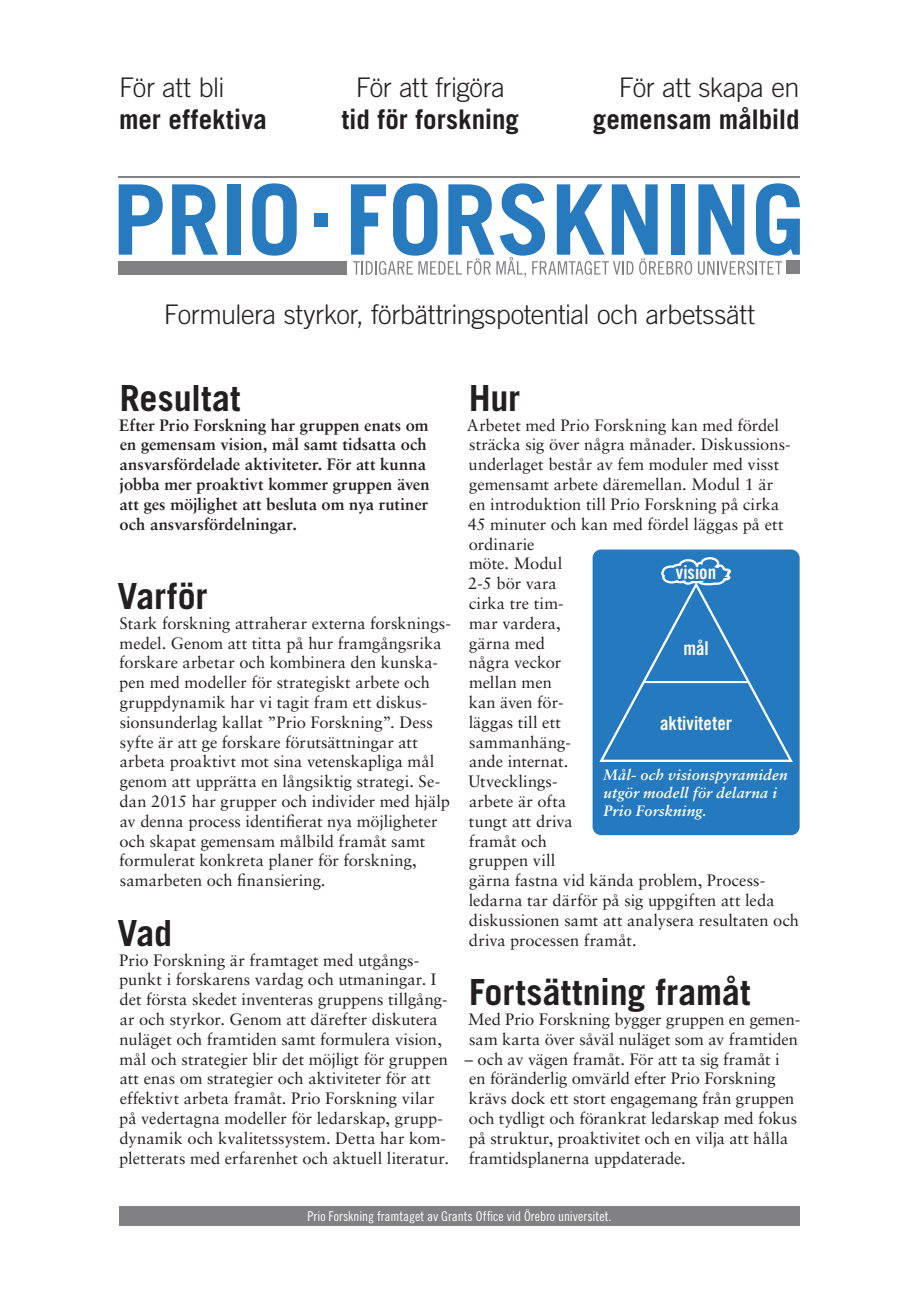
<style>
.page{position:relative;width:919px;height:1289px;background:#fff}
.page>*{position:absolute;margin:0;border:0;box-sizing:border-box;transform-origin:0 0}
.Rubrik{font:700 36px "Trade Gothic LT Std";color:#231f20}
.t1{font:700 27px/32.4px "Trade Gothic LT Std";letter-spacing:-.005em;color:#231f20}
.t2{font:300 27px "Trade Gothic LT Std";letter-spacing:-.015em;color:#231f20}
.t3{font:19.05px "Trade Gothic LT Std Bd Cn 20";color:#fff}
.Styckeformat_1{font:16.5px/19.8px "Sabon LT Std";color:#231f20}
.Styckeformat_1-2{font:700 16.5px/19.8px "Sabon LT Std";letter-spacing:.005em;color:#231f20}
.t4{font:italic 700 15px/18px "Sabon LT Std";letter-spacing:.01em;color:#fff}
.t5{font:13.5px "Trade Gothic LT Std Cn 18";letter-spacing:.005em;color:#fff}
.s1{font-weight:300}
</style>
<div class="page">
<div style="left:119px;top:1205px;width:680px;height:20px;background:#818084"></div>
<div style="left:592px;top:549px;width:207px;height:286px;background:#2579be;border-radius:9px"></div>
<svg style="left:599px;top:557px;width:194px;height:205px"></svg>
<svg style="left:119px;top:184px;width:44px;height:71px"></svg>
<svg style="left:172px;top:184px;width:46px;height:71px"></svg>
<div style="left:227px;top:184px;width:13px;height:71px;background:#277abe"></div>
<svg style="left:252px;top:183px;width:44px;height:73px"></svg>
<div style="left:314px;top:212px;width:14px;height:14px;background:#277abe"></div>
<svg style="left:698px;top:183px;width:101px;height:92px"></svg>
<svg style="left:351px;top:183px;width:341px;height:94px"></svg>
<div style="left:119px;top:261px;width:228px;height:14px;background:#818184"></div>
<div style="left:786px;top:260px;width:13px;height:14px;background:#818184"></div>
<hr style="left:119px;top:177px;width:680px;height:1px;background:#818184">
<p class="t1" style="left:119px;top:70px;width:149px"><span class="s1">För att bli </span>mer effektiva</p>
<p class="t1" style="left:342px;top:70px;width:179px;text-align:center"><span class="s1">För att frigöra </span>tid för forskning</p>
<p class="t1" style="left:592px;top:70px;width:208px;text-align:right"><span class="s1">För att skapa en </span>gemensam målbild</p>
<p class="t2" style="left:164px;top:298px;width:592px">Formulera styrkor, förbättringspotential och arbetssätt</p>
<p class="Rubrik" style="left:120px;top:376px;width:122px">Resultat</p>
<p class="Styckeformat_1-2" style="left:119px;top:414px;width:312px">Efter Prio Forskning har gruppen enats om en gemensam vision, mål samt tidsatta och ansvarsfördelade aktiviteter. För att kunna jobba mer proaktivt kommer gruppen även att ges möjlighet att besluta om nya rutiner och ansvarsfördelningar.</p>
<p class="Rubrik" style="left:117px;top:574px;width:92px">Varför</p>
<p class="Styckeformat_1" style="left:119px;top:613px;width:333px">Stark forskning attraherar externa forsknings&shy;medel. Genom att titta på hur framgångsrika forskare arbetar och kombinera den kunska&shy;pen med modeller för strategiskt arbete och gruppdynamik har vi tagit fram ett diskus&shy;sionsunderlag kallat ”Prio Forskning”. Dess syfte är att ge forskare förutsättningar att arbeta proaktivt mot sina vetenskapliga mål genom att upprätta en långsiktig strategi. Se&shy;dan 2015 har grupper och individer med hjälp av denna process identifierat nya möjligheter och skapat gemensam målbild framåt samt formulerat konkreta planer för forskning, samarbeten och finansiering.</p>
<p class="Rubrik" style="left:117px;top:910px;width:56px">Vad</p>
<p class="Styckeformat_1" style="left:119px;top:949px;width:331px">Prio Forskning är framtaget med utgångs&shy;punkt i forskarens vardag och utmaningar. I det första skedet inventeras gruppens tillgång&shy;ar och styrkor. Genom att därefter diskutera nuläget och framtiden samt formulera vision, mål och strategier blir det möjligt för gruppen att enas om strategier och aktiviteter för att effektivt arbeta framåt. Prio Forskning vilar på vedertagna modeller för ledarskap, grupp&shy;dynamik och kvalitetssystem. Detta har kom&shy;pletterats med erfarenhet och aktuell literatur.</p>
<p class="Rubrik" style="left:469px;top:376px;width:53px">Hur</p>
<p class="Styckeformat_1" style="left:467px;top:415px;width:333px">Arbetet med Prio Forskning kan med fördel sträcka sig över några månader. Diskussions&shy;underlaget består av fem moduler med visst gemensamt arbete däremellan. Modul 1 är<br>en introduktion till Prio Forskning på cirka<br>45 minuter och kan med fördel läggas på ett ordinarie<br>möte. Modul<br>2-5 bör vara<br>cirka tre tim-<br>mar vardera,<br>gärna med<br>några veckor<br>mellan men<br>kan även för-<br>läggas till ett<br>sammanhäng-<br>ande internat.<br>Utvecklings-<br>arbete är ofta<br>tungt att driva<br>framåt och<br>gruppen vill<br>gärna fastna vid kända problem, Process&shy;ledarna tar därför på sig uppgiften att leda diskussionen samt att analysera resultaten och driva processen framåt.</p>
<p class="Rubrik" style="left:469px;top:970px;width:283px">Fortsättning framåt</p>
<p class="Styckeformat_1" style="left:468px;top:1009px;width:334px">Med Prio Forskning bygger gruppen en gemen&shy;sam karta över såväl nuläget som av framtiden</p>
<p class="Styckeformat_1" style="left:465px;top:1048px;width:334px">– och av vägen framåt. För att ta sig framåt i en föränderlig omvärld efter Prio Forskning krävs dock ett stort engagemang från gruppen och tydligt och förankrat ledarskap med fokus på struktur, proaktivitet och en vilja att hålla framtidsplanerna uppdaterade.</p>
<p class="t3" style="left:676px;top:561px;width:42px">vision</p>
<p class="t3" style="left:683px;top:636px;width:27px">mål</p>
<p class="t3" style="left:660px;top:711px;width:74px">aktiviteter</p>
<p class="t4" style="left:603px;top:765px;width:186px">Mål- och visionspyramiden utgör modell för delarna i<br>Prio Forskning.</p>
<p class="t5" style="left:307px;top:1207px;width:306px">Prio Forskning framtaget av Grants Office vid Örebro universitet.</p>
</div>
